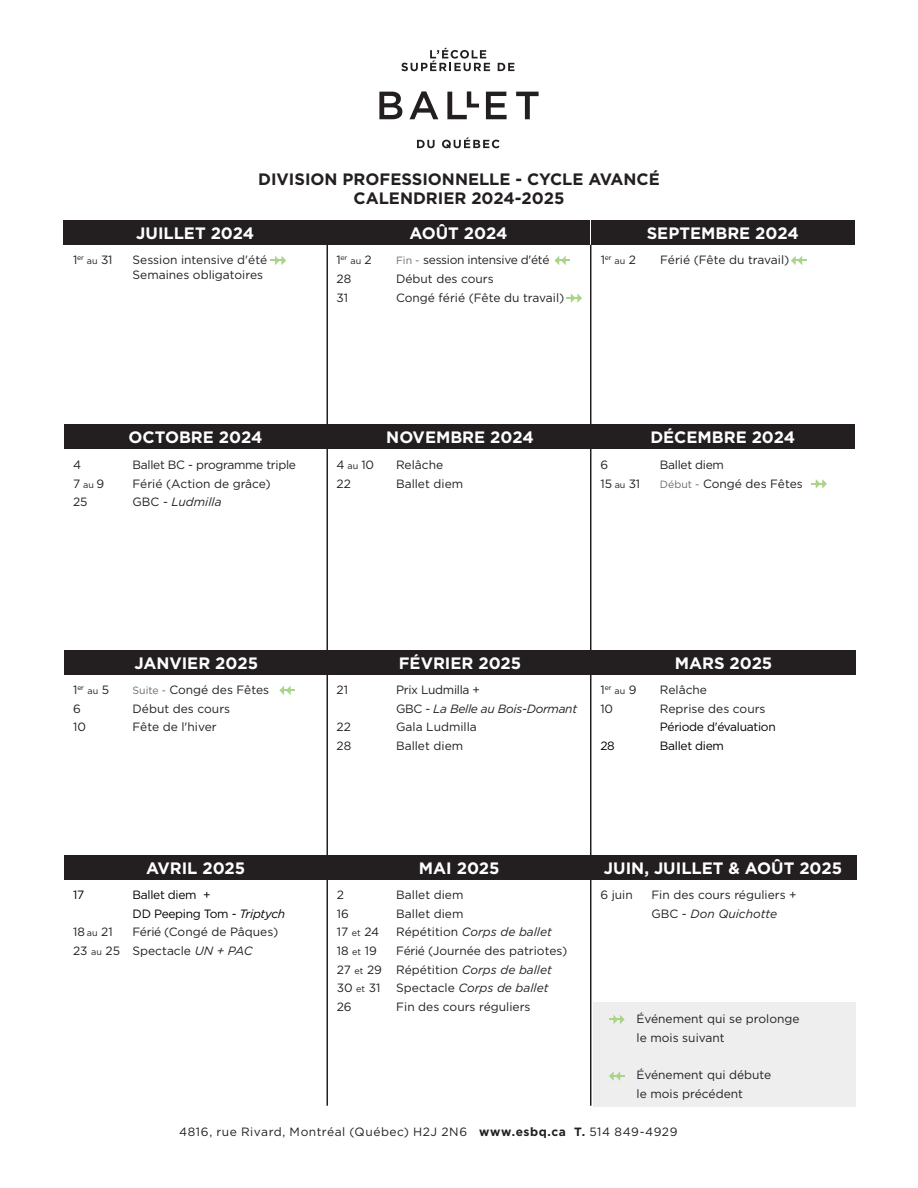
<style>
.page{position:relative;width:918px;height:1188px;background:#fff}
.page>*{position:absolute;margin:0;border:0;box-sizing:border-box;transform-origin:0 0}
.t1{font:700 16.5px "Gotham";color:#fff}
.t2{font:700 16.5px "Gotham";color:#231f20}
.Dates{font:12px/14.4px "Gotham";color:#231f20}
.Dates-2{font:italic 12px "Gotham";color:#231f20}
.Dates-3{font:12px "Gotham";letter-spacing:-.025em;color:#231f20}
.Dates-4{font:12px "Gotham";letter-spacing:-.025em;color:#000}
.Texte{font:12px "Gotham";letter-spacing:.045em;color:#231f20}
.Dates-5{font:italic 12px "Gotham";letter-spacing:-.025em;color:#231f20}
.Dates-6{font:9px "Gotham";color:#231f20}
.Dates-7{font:7.05px "Gotham";color:#231f20}
.s1{font-size:9px}
.s2{font-size:12px}
.s3{font-size:10.5px;color:#6c6d70}
.s4{font-style:normal}
.s5{font-style:italic}
.s6{font-weight:700}
</style>
<div class="page">
<svg style="left:279px;top:686px;width:16px;height:9px"></svg>
<svg style="left:811px;top:479px;width:16px;height:10px"></svg>
<svg style="left:791px;top:256px;width:16px;height:9px"></svg>
<svg style="left:566px;top:293px;width:16px;height:10px"></svg>
<svg style="left:554px;top:256px;width:16px;height:9px"></svg>
<svg style="left:270px;top:256px;width:16px;height:9px"></svg>
<svg style="left:401px;top:48px;width:89px;height:23px"></svg>
<svg style="left:498px;top:63px;width:16px;height:8px"></svg>
<svg style="left:379px;top:92px;width:23px;height:27px"></svg>
<svg style="left:410px;top:91px;width:28px;height:28px"></svg>
<svg style="left:447px;top:91px;width:32px;height:28px"></svg>
<svg style="left:486px;top:92px;width:21px;height:27px"></svg>
<svg style="left:516px;top:92px;width:23px;height:27px"></svg>
<svg style="left:417px;top:140px;width:18px;height:8px"></svg>
<svg style="left:442px;top:137px;width:58px;height:11px"></svg>
<hr style="left:327px;top:243px;width:1px;height:863px;background:#231f20">
<hr style="left:590px;top:235px;width:1px;height:871px;background:#231f20">
<div style="left:590px;top:856px;width:266px;height:24px;background:#231f20"></div>
<div style="left:327px;top:856px;width:265px;height:24px;background:#231f20"></div>
<div style="left:64px;top:856px;width:263px;height:24px;background:#231f20"></div>
<div style="left:592px;top:651px;width:263px;height:24px;background:#231f20"></div>
<div style="left:328px;top:651px;width:264px;height:24px;background:#231f20"></div>
<div style="left:65px;top:651px;width:263px;height:24px;background:#231f20"></div>
<div style="left:591px;top:425px;width:264px;height:24px;background:#231f20"></div>
<div style="left:328px;top:425px;width:264px;height:24px;background:#231f20"></div>
<div style="left:64px;top:425px;width:263px;height:24px;background:#231f20"></div>
<div style="left:591px;top:221px;width:264px;height:24px;background:#231f20"></div>
<div style="left:327px;top:221px;width:263px;height:24px;background:#231f20"></div>
<div style="left:64px;top:221px;width:263px;height:24px;background:#231f20"></div>
<div style="left:593px;top:1002px;width:263px;height:105px;background:#eeeeef"></div>
<svg style="left:609px;top:1015px;width:16px;height:9px"></svg>
<svg style="left:609px;top:1071px;width:16px;height:10px"></svg>
<p class="t2" style="left:258px;top:168px;width:403px">DIVISION PROFESSIONNELLE - CYCLE AVANCÉ</p>
<p class="t2" style="left:354px;top:188px;width:212px">CALENDRIER 2024-2025</p>
<p class="t1" style="left:136px;top:222px;width:120px">JUILLET 2024</p>
<p class="t1" style="left:409px;top:222px;width:99px">AOÛT 2024</p>
<p class="t1" style="left:647px;top:222px;width:154px">SEPTEMBRE 2024</p>
<p class="Dates" style="left:73px;top:253px;width:41px">1<sup>er</sup> <span class="s1">au</span> 31</p>
<p class="Dates" style="left:133px;top:253px;width:136px">Session intensive d'été<br>Semaines obligatoires</p>
<p class="Dates" style="left:337px;top:253px;width:6px">1</p>
<p class="Dates-6" style="left:615px;top:255px;width:23px">au <span class="s2">2</span></p>
<p class="Dates" style="left:660px;top:253px;width:131px">Férié (Fête du travail)</p>
<p class="Dates-7" style="left:341px;top:253px;width:33px">er <span class="s1">au</span> <span class="s2">2</span></p>
<p class="Dates-3" style="left:396px;top:252px;width:155px"><span class="s3">Fin -</span> session intensive d'été</p>
<p class="Dates" style="left:337px;top:271px;width:16px">28</p>
<p class="Dates" style="left:396px;top:271px;width:99px">Début des cours</p>
<p class="Dates" style="left:337px;top:290px;width:13px">31</p>
<p class="Dates" style="left:396px;top:290px;width:170px">Congé férié (Fête du travail)</p>
<p class="Dates-7" style="left:601px;top:253px;width:12px"><span class="s2">1</span>er</p>
<p class="t1" style="left:129px;top:427px;width:135px">OCTOBRE 2024</p>
<p class="t1" style="left:386px;top:427px;width:149px">NOVEMBRE 2024</p>
<p class="t1" style="left:650px;top:427px;width:146px">DÉCEMBRE 2024</p>
<p class="Dates" style="left:73px;top:457px;width:10px">4</p>
<p class="Dates-3" style="left:133px;top:457px;width:165px">Ballet BC - programme triple</p>
<p class="Dates" style="left:73px;top:476px;width:33px">7 <span class="s1">au</span> 9</p>
<p class="Dates" style="left:133px;top:476px;width:140px">Férié (Action de grâce)</p>
<p class="Dates" style="left:73px;top:495px;width:16px">25</p>
<p class="Dates-2" style="left:133px;top:494px;width:91px"><span class="s4">GBC -</span> Ludmilla</p>
<p class="Dates" style="left:337px;top:457px;width:39px">4 <span class="s1">au</span> 10</p>
<p class="Dates" style="left:396px;top:457px;width:49px">Relâche</p>
<p class="Dates" style="left:337px;top:476px;width:16px">22</p>
<p class="Dates" style="left:396px;top:476px;width:69px">Ballet diem</p>
<p class="Dates" style="left:600px;top:457px;width:9px">6</p>
<p class="Dates-3" style="left:660px;top:457px;width:66px">Ballet diem</p>
<p class="Dates" style="left:600px;top:476px;width:41px">15 <span class="s1">au</span> 31</p>
<p class="Dates" style="left:660px;top:476px;width:144px"><span class="s3">Début -</span> Congé des Fêtes</p>
<p class="t1" style="left:134px;top:653px;width:125px">JANVIER 2025</p>
<p class="t1" style="left:399px;top:653px;width:124px">FÉVRIER 2025</p>
<p class="t1" style="left:675px;top:652px;width:99px">MARS 2025</p>
<p class="Dates" style="left:73px;top:682px;width:38px">1<sup>er</sup> <span class="s1">au</span> 5</p>
<p class="Dates" style="left:133px;top:682px;width:138px"><span class="s3">Suite -</span> Congé des Fêtes</p>
<p class="Dates" style="left:73px;top:701px;width:9px">6</p>
<p class="Dates" style="left:133px;top:701px;width:99px">Début des cours</p>
<p class="Dates" style="left:73px;top:720px;width:14px">10</p>
<p class="Dates" style="left:133px;top:720px;width:86px">Fête de l'hiver</p>
<p class="Dates" style="left:337px;top:682px;width:13px">21</p>
<p class="Dates-3" style="left:396px;top:682px;width:86px">Prix Ludmilla +</p>
<p class="Dates-5" style="left:396px;top:701px;width:183px"><span class="s4">GBC -</span> La Belle au Bois-Dormant</p>
<p class="Dates" style="left:337px;top:720px;width:16px">22</p>
<p class="Dates" style="left:396px;top:720px;width:82px">Gala Ludmilla</p>
<p class="Dates" style="left:337px;top:738px;width:16px">28</p>
<p class="Dates" style="left:396px;top:738px;width:69px">Ballet diem</p>
<p class="Dates" style="left:600px;top:682px;width:38px">1<sup>er</sup> <span class="s1">au</span> 9</p>
<p class="Dates" style="left:660px;top:682px;width:49px">Relâche</p>
<p class="Dates" style="left:600px;top:701px;width:14px">10</p>
<p class="Dates" style="left:660px;top:701px;width:107px">Reprise des cours</p>
<p class="Dates-4" style="left:660px;top:720px;width:117px">Période d'évaluation</p>
<p class="Dates-4" style="left:600px;top:738px;width:16px">28</p>
<p class="Dates-4" style="left:660px;top:738px;width:66px">Ballet diem</p>
<p class="t1" style="left:146px;top:857px;width:101px">AVRIL 2025</p>
<p class="t1" style="left:419px;top:858px;width:82px">MAI 2025</p>
<p class="t1" style="left:604px;top:857px;width:240px">JUIN, JUILLET &amp; AOÛT 2025</p>
<p class="Dates-4" style="left:73px;top:887px;width:13px">17</p>
<p class="Dates-4" style="left:133px;top:887px;width:79px">Ballet diem +</p>
<p class="Dates-4" style="left:133px;top:906px;width:154px">DD Peeping Tom - <span class="s5">Triptych</span></p>
<p class="Dates" style="left:73px;top:925px;width:41px">18 <span class="s1">au</span> 21</p>
<p class="Dates" style="left:133px;top:925px;width:147px">Férié (Congé de Pâques)</p>
<p class="Dates" style="left:73px;top:943px;width:181px">23 <span class="s1">au</span> 25 Spectacle <span class="s5">UN + PAC</span></p>
<p class="Dates" style="left:337px;top:887px;width:9px">2</p>
<p class="Dates" style="left:396px;top:887px;width:69px">Ballet diem</p>
<p class="Dates" style="left:337px;top:906px;width:14px">16</p>
<p class="Dates" style="left:396px;top:906px;width:69px">Ballet diem</p>
<p class="Dates" style="left:337px;top:925px;width:44px">17 <span class="s1">et</span> 24</p>
<p class="Dates-2" style="left:396px;top:924px;width:157px"><span class="s4">Répétition</span> Corps de ballet</p>
<p class="Dates" style="left:337px;top:943px;width:42px">18 <span class="s1">et</span> 19</p>
<p class="Dates" style="left:396px;top:943px;width:173px">Férié (Journée des patriotes)</p>
<p class="Dates" style="left:337px;top:962px;width:217px">27 <span class="s1">et</span> 29 Répétition <span class="s5">Corps de ballet</span></p>
<p class="Dates" style="left:337px;top:981px;width:45px">30 <span class="s1">et</span> 31</p>
<p class="Dates-2" style="left:396px;top:980px;width:154px"><span class="s4">Spectacle</span> Corps de ballet</p>
<p class="Dates" style="left:337px;top:999px;width:16px">26</p>
<p class="Dates" style="left:396px;top:999px;width:136px">Fin des cours réguliers</p>
<p class="Dates" style="left:600px;top:887px;width:34px">6 juin</p>
<p class="Dates" style="left:651px;top:887px;width:147px">Fin des cours réguliers +</p>
<p class="Dates-2" style="left:651px;top:906px;width:127px"><span class="s4">GBC -</span> Don Quichotte</p>
<p class="Dates" style="left:637px;top:1012px;width:165px">Événement qui se prolonge</p>
<p class="Dates" style="left:637px;top:1030px;width:90px">le mois suivant</p>
<p class="Dates" style="left:637px;top:1068px;width:136px">Événement qui débute</p>
<p class="Dates" style="left:637px;top:1086px;width:108px">le mois précédent</p>
<p class="Texte" style="left:179px;top:1124px;width:500px">4816, rue Rivard, Montréal (Québec) H2J 2N6 <span class="s6">www.esbq.ca T.</span> 514 849-4929</p>
</div>
